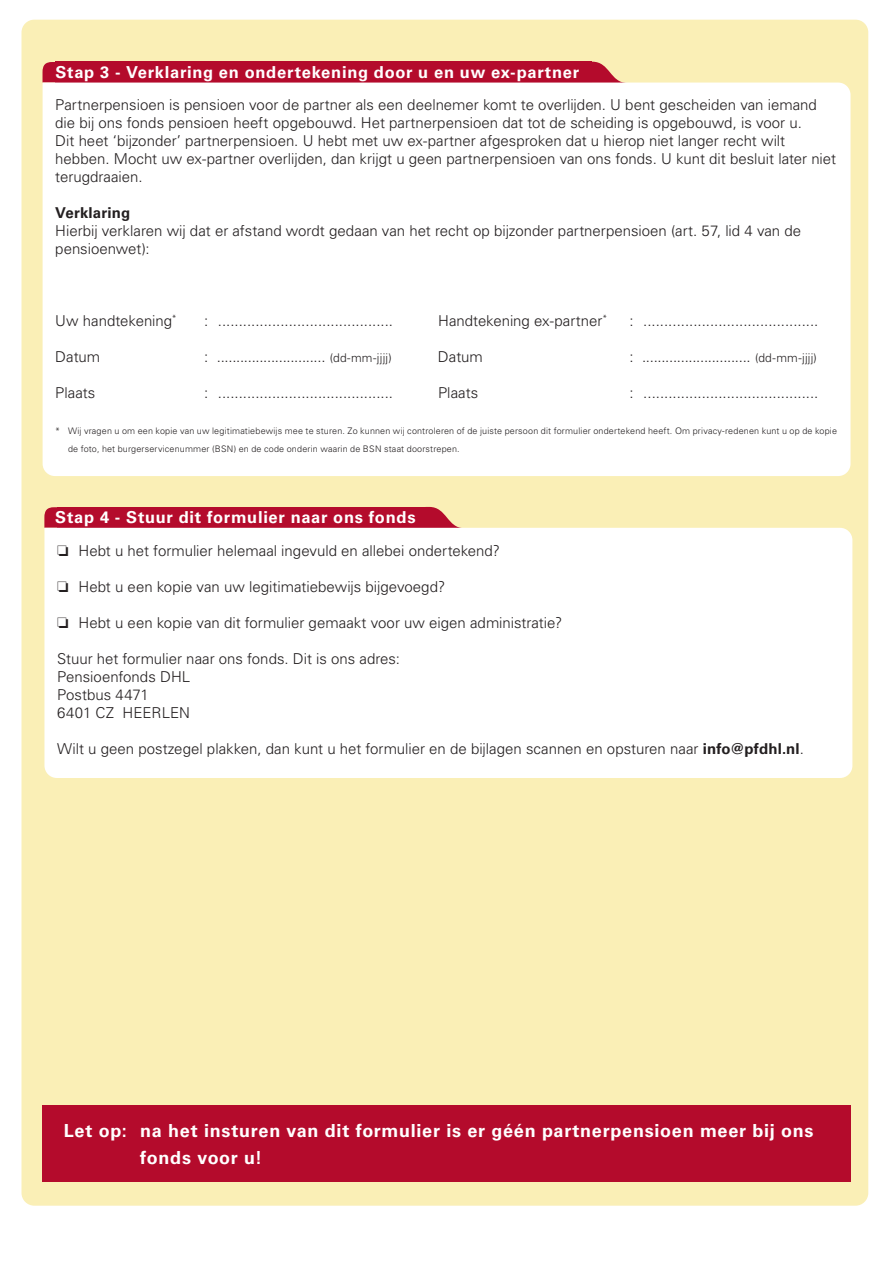
<style>
.page{position:relative;width:893px;height:1263px;background:#fff}
.page>*{position:absolute;margin:0;border:0;box-sizing:border-box;transform-origin:0 0}
.t1{font:700 18px/27px "Univers LT Std";letter-spacing:.04em;color:#fff}
.t2{font:700 16.5px "Univers LT Std";letter-spacing:.045em;color:#fff}
.t3{font:300 15px/18px "Univers LT Std";color:#231f20}
.t4{font:700 15px "Univers LT Std";letter-spacing:.01em;color:#231f20}
.t5{font:300 9px/18px "Univers LT Std";letter-spacing:.02em;color:#231f20}
.s1{font-size:12px}
.s2{font-weight:700}
</style>
<div class="page">
<div style="left:22px;top:20px;width:846px;height:1186px;background:#faefb6;border-radius:13px"></div>
<svg style="left:592px;top:62px;width:35px;height:21px"></svg>
<svg style="left:43px;top:62px;width:12px;height:20px"></svg>
<div style="left:55px;top:62px;width:537px;height:21px;background:#b40b2c"></div>
<div style="left:43px;top:83px;width:807px;height:393px;background:#fff"></div>
<svg style="left:428px;top:507px;width:36px;height:21px"></svg>
<svg style="left:44px;top:507px;width:13px;height:21px"></svg>
<div style="left:57px;top:507px;width:371px;height:21px;background:#b40b2c"></div>
<div style="left:44px;top:528px;width:808px;height:250px;background:#fff"></div>
<div style="left:43px;top:1106px;width:807px;height:76px;background:#b40b2c"></div>
<p class="t2" style="left:55px;top:63px;width:525px">Stap 3 - Verklaring en ondertekening door u en uw ex-partner</p>
<p class="t3" style="left:55px;top:95px;width:782px">Partnerpensioen is pensioen voor de partner als een deelnemer komt te overlijden. U bent gescheiden van iemand die bij ons fonds pensioen heeft opgebouwd. Het partnerpensioen dat tot de scheiding is opgebouwd, is voor u.<br>Dit heet ‘bijzonder’ partnerpensioen. U hebt met uw ex-partner afgesproken dat u hierop niet langer recht wilt hebben. Mocht uw ex-partner overlijden, dan krijgt u geen partnerpensioen van ons fonds. U kunt dit besluit later niet terugdraaien.</p>
<p class="t4" style="left:55px;top:204px;width:76px">Verklaring</p>
<p class="t3" style="left:55px;top:221px;width:747px">Hierbij verklaren wij dat er afstand wordt gedaan van het recht op bijzonder partnerpensioen (art. 57, lid 4 van de pensioenwet):</p>
<p class="t3" style="left:55px;top:311px;width:123px">Uw handtekening<sup>*</sup></p>
<p class="t3" style="left:204px;top:311px;width:190px">: ..........................................</p>
<p class="t3" style="left:438px;top:311px;width:171px">Handtekening ex-partner<sup>*</sup></p>
<p class="t3" style="left:629px;top:311px;width:191px">: ..........................................</p>
<p class="t3" style="left:55px;top:347px;width:46px">Datum</p>
<p class="t3" style="left:204px;top:347px;width:189px">: ............................ <span class="s1">(dd-mm-jjjj)</span></p>
<p class="t3" style="left:438px;top:347px;width:46px">Datum</p>
<p class="t3" style="left:629px;top:347px;width:189px">: ............................ <span class="s1">(dd-mm-jjjj)</span></p>
<p class="t3" style="left:55px;top:383px;width:42px">Plaats</p>
<p class="t3" style="left:204px;top:383px;width:190px">: ..........................................</p>
<p class="t3" style="left:438px;top:383px;width:42px">Plaats</p>
<p class="t3" style="left:629px;top:383px;width:191px">: ..........................................</p>
<p class="t5" style="left:68px;top:422px;width:770px;text-indent:-13px">* Wij vragen u om een kopie van uw legitimatiebewijs mee te sturen. Zo kunnen wij controleren of de juiste persoon dit formulier ondertekend heeft. Om privacy-redenen kunt u op de kopie de foto, het burgerservicenummer (BSN) en de code onderin waarin de BSN staat doorstrepen.</p>
<p class="t2" style="left:55px;top:508px;width:362px">Stap 4 - Stuur dit formulier naar ons fonds</p>
<p class="t3" style="left:57px;top:542px;width:444px">❏ Hebt u het formulier helemaal ingevuld en allebei ondertekend?</p>
<p class="t3" style="left:57px;top:578px;width:390px">❏ Hebt u een kopie van uw legitimatiebewijs bijgevoegd?</p>
<p class="t3" style="left:57px;top:614px;width:507px">❏ Hebt u een kopie van dit formulier gemaakt voor uw eigen administratie?</p>
<p class="t3" style="left:57px;top:650px;width:344px">Stuur het formulier naar ons fonds. Dit is ons adres:<br>Pensioenfonds DHL<br>Postbus 4471<br>6401 CZ HEERLEN</p>
<p class="t3" style="left:57px;top:740px;width:748px">Wilt u geen postzegel plakken, dan kunt u het formulier en de bijlagen scannen en opsturen naar <span class="s2">info@pfdhl.nl</span>.</p>
<p class="t1" style="left:140px;top:1117px;width:675px;text-indent:-77px">Let op: na het insturen van dit formulier is er géén partnerpensioen meer bij ons fonds voor u!</p>
</div>
